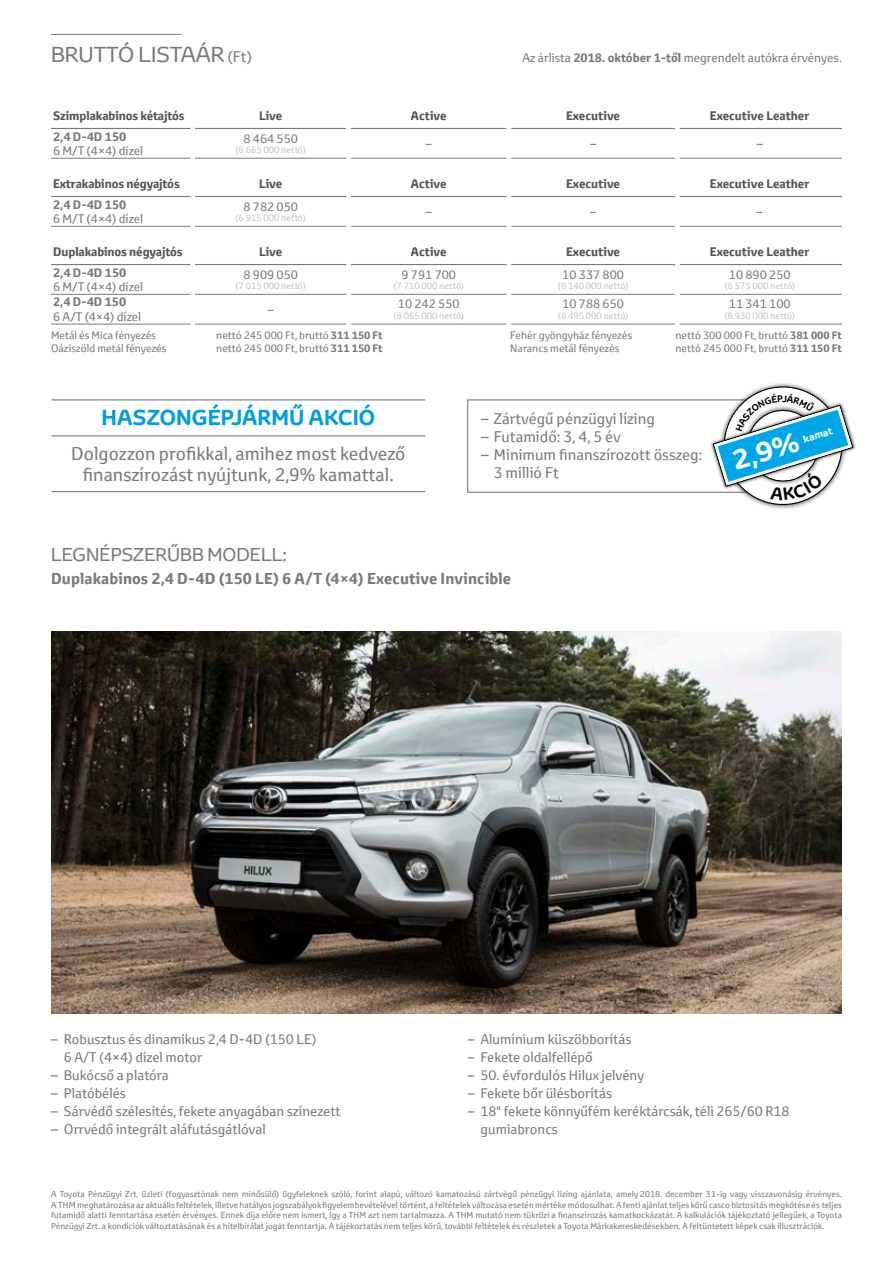
<style>
.page{position:relative;width:893px;height:1263px;background:#fff}
.page>*{position:absolute;margin:0;border:0;box-sizing:border-box;transform-origin:0 0}
.t1{font:700 27px "Toyota Display";color:#fff}
.t2{font:700 21px "Toyota Display";color:#009de2}
.t3{font:21px "Toyota Display";color:#797b7a}
.t4{font:18px/21.6px "Toyota Text";color:#797b7a;text-align:center}
.t5{font:18px "Toyota Display";color:#797b7a}
.t6{font:700 15.3px "Toyota Text";letter-spacing:.01em;color:#797b7a}
.t7{font:15px/18px "Toyota Text";color:#797b7a}
.t8{font:13.5px/18px "Toyota Text";color:#797b7a}
.t9{font:12px "Toyota Text";color:#797b7a}
.t10{font:700 12px "Toyota Text";letter-spacing:-.01em;color:#555}
.t11{font:700 12px "Toyota Text";color:#797b7a}
.t12{font:10.5px "Toyota Text";color:#797b7a}
.t13{font:700 10.2px "Toyota Display";color:#fff}
.t14{font:9px "Toyota Text";color:#c2c3c3}
.t15{font:8.4px/10.5px "Toyota Text";letter-spacing:.005em;color:#797b7a;text-align:justify}
.s1{font-family:"Toyota Text";font-size:15px}
.s2{font-weight:700}
</style>
<div class="page">
<hr style="left:51px;top:34px;width:130px;height:1px;background:#797b7a">
<hr style="left:51px;top:158px;width:140px;height:1px;background:#797b7a">
<hr style="left:195px;top:158px;width:151px;height:1px;background:#797b7a">
<hr style="left:351px;top:158px;width:156px;height:1px;background:#797b7a">
<hr style="left:511px;top:158px;width:164px;height:1px;background:#797b7a">
<hr style="left:680px;top:158px;width:162px;height:1px;background:#797b7a">
<hr style="left:51px;top:226px;width:140px;height:1px;background:#797b7a">
<hr style="left:195px;top:226px;width:151px;height:1px;background:#797b7a">
<hr style="left:351px;top:226px;width:156px;height:1px;background:#797b7a">
<hr style="left:511px;top:226px;width:164px;height:1px;background:#797b7a">
<hr style="left:680px;top:226px;width:162px;height:1px;background:#797b7a">
<hr style="left:51px;top:294px;width:140px;height:1px;background:#797b7a">
<hr style="left:195px;top:294px;width:151px;height:1px;background:#797b7a">
<hr style="left:351px;top:294px;width:156px;height:1px;background:#797b7a">
<hr style="left:511px;top:294px;width:164px;height:1px;background:#797b7a">
<hr style="left:680px;top:294px;width:162px;height:1px;background:#797b7a">
<hr style="left:51px;top:324px;width:140px;height:1px;background:#797b7a">
<hr style="left:195px;top:324px;width:151px;height:1px;background:#797b7a">
<hr style="left:351px;top:324px;width:156px;height:1px;background:#797b7a">
<hr style="left:511px;top:324px;width:164px;height:1px;background:#797b7a">
<hr style="left:680px;top:324px;width:162px;height:1px;background:#797b7a">
<hr style="left:51px;top:196px;width:140px;height:1px;background:#797b7a">
<hr style="left:195px;top:196px;width:151px;height:1px;background:#797b7a">
<hr style="left:351px;top:196px;width:156px;height:1px;background:#797b7a">
<hr style="left:511px;top:196px;width:164px;height:1px;background:#797b7a">
<hr style="left:680px;top:196px;width:162px;height:1px;background:#797b7a">
<hr style="left:51px;top:264px;width:140px;height:1px;background:#797b7a">
<hr style="left:195px;top:264px;width:151px;height:1px;background:#797b7a">
<hr style="left:351px;top:264px;width:156px;height:1px;background:#797b7a">
<hr style="left:511px;top:264px;width:164px;height:1px;background:#797b7a">
<hr style="left:680px;top:264px;width:162px;height:1px;background:#797b7a">
<hr style="left:51px;top:128px;width:140px;height:1px;background:#797b7a">
<hr style="left:195px;top:128px;width:151px;height:1px;background:#797b7a">
<hr style="left:351px;top:128px;width:156px;height:1px;background:#797b7a">
<hr style="left:511px;top:128px;width:164px;height:1px;background:#797b7a">
<hr style="left:680px;top:128px;width:162px;height:1px;background:#797b7a">
<div style="left:467px;top:399px;width:316px;height:94px;border:1px solid #797b7a"></div>
<hr style="left:51px;top:399px;width:374px;height:1px;background:#797b7a">
<hr style="left:51px;top:435px;width:374px;height:1px;background:#797b7a">
<hr style="left:51px;top:491px;width:374px;height:1px;background:#797b7a">
<div style="left:709px;top:401px;width:147px;height:89px;background:#000;opacity:.75"></div>
<img style="left:51px;top:631px;width:791px;height:382px">
<svg style="left:712px;top:383px;width:142px;height:126px"></svg>
<h2 class="t3" style="left:51px;top:40px;width:202px">BRUTTÓ LISTAÁR <span class="s1">(Ft)</span></h2>
<h3 class="t9" style="left:522px;top:50px;width:321px">Az árlista <span class="s2">2018. október 1-től</span> megrendelt autókra érvényes.</h3>
<h3 class="t10" style="left:53px;top:108px;width:133px">Szimplakabinos kétajtós</h3>
<h3 class="t10" style="left:259px;top:108px;width:25px">Live</h3>
<h3 class="t10" style="left:411px;top:108px;width:37px">Active</h3>
<h3 class="t10" style="left:566px;top:108px;width:56px">Executive</h3>
<h3 class="t10" style="left:710px;top:108px;width:101px">Executive Leather</h3>
<h3 class="t11" style="left:53px;top:128px;width:75px">2,4 D‑4D 150</h3>
<h3 class="t9" style="left:53px;top:143px;width:92px">6 M/T (4×4) dízel</h3>
<h3 class="t9" style="left:243px;top:130px;width:56px">8 464 550</h3>
<p class="t14" style="left:235px;top:144px;width:72px">(6 665 000 nettó)</p>
<h3 class="t9" style="left:426px;top:136px;width:7px">–</h3>
<h3 class="t9" style="left:590px;top:136px;width:7px">–</h3>
<h3 class="t9" style="left:757px;top:136px;width:7px">–</h3>
<h3 class="t10" style="left:53px;top:176px;width:128px">Extrakabinos négyajtós</h3>
<h3 class="t10" style="left:259px;top:176px;width:25px">Live</h3>
<h3 class="t10" style="left:411px;top:176px;width:37px">Active</h3>
<h3 class="t10" style="left:566px;top:176px;width:56px">Executive</h3>
<h3 class="t10" style="left:710px;top:176px;width:101px">Executive Leather</h3>
<h3 class="t11" style="left:53px;top:196px;width:75px">2,4 D‑4D 150</h3>
<h3 class="t9" style="left:53px;top:211px;width:92px">6 M/T (4×4) dízel</h3>
<h3 class="t9" style="left:243px;top:198px;width:56px">8 782 050</h3>
<p class="t14" style="left:235px;top:212px;width:72px">(6 915 000 nettó)</p>
<h3 class="t9" style="left:426px;top:204px;width:7px">–</h3>
<h3 class="t9" style="left:590px;top:204px;width:7px">–</h3>
<h3 class="t9" style="left:757px;top:204px;width:7px">–</h3>
<h3 class="t10" style="left:53px;top:244px;width:131px">Duplakabinos négyajtós</h3>
<h3 class="t10" style="left:259px;top:244px;width:25px">Live</h3>
<h3 class="t10" style="left:411px;top:244px;width:37px">Active</h3>
<h3 class="t10" style="left:566px;top:244px;width:56px">Executive</h3>
<h3 class="t10" style="left:710px;top:244px;width:101px">Executive Leather</h3>
<h3 class="t11" style="left:53px;top:265px;width:75px">2,4 D‑4D 150</h3>
<h3 class="t9" style="left:53px;top:279px;width:92px">6 M/T (4×4) dízel</h3>
<h3 class="t9" style="left:243px;top:266px;width:56px">8 909 050</h3>
<p class="t14" style="left:235px;top:280px;width:72px">(7 015 000 nettó)</p>
<h3 class="t9" style="left:401px;top:266px;width:56px">9 791 700</h3>
<p class="t14" style="left:393px;top:280px;width:72px">(7 710 000 nettó)</p>
<h3 class="t9" style="left:562px;top:266px;width:63px">10 337 800</h3>
<p class="t14" style="left:558px;top:280px;width:72px">(8 140 000 nettó)</p>
<h3 class="t9" style="left:729px;top:266px;width:63px">10 890 250</h3>
<p class="t14" style="left:724px;top:280px;width:72px">(8 575 000 nettó)</p>
<h3 class="t11" style="left:53px;top:294px;width:75px">2,4 D‑4D 150</h3>
<h3 class="t9" style="left:53px;top:309px;width:90px">6 A/T (4×4) dízel</h3>
<h3 class="t9" style="left:268px;top:301px;width:7px">–</h3>
<p class="t12" style="left:51px;top:328px;width:107px">Metál és Mica fényezés</p>
<p class="t12" style="left:216px;top:328px;width:168px">nettó 245 000 Ft, bruttó <span class="s2">311 150 Ft</span></p>
<p class="t12" style="left:51px;top:341px;width:117px">Oáziszöld metál fényezés</p>
<p class="t12" style="left:216px;top:341px;width:168px">nettó 245 000 Ft, bruttó <span class="s2">311 150 Ft</span></p>
<h3 class="t9" style="left:398px;top:296px;width:63px">10 242 550</h3>
<p class="t14" style="left:393px;top:310px;width:72px">(8 065 000 nettó)</p>
<h3 class="t9" style="left:562px;top:296px;width:63px">10 788 650</h3>
<p class="t14" style="left:558px;top:310px;width:72px">(8 495 000 nettó)</p>
<h3 class="t9" style="left:729px;top:296px;width:63px">11 341 100</h3>
<p class="t14" style="left:724px;top:310px;width:72px">(8 930 000 nettó)</p>
<p class="t12" style="left:510px;top:328px;width:123px">Fehér gyöngyház fényezés</p>
<p class="t12" style="left:675px;top:328px;width:168px">nettó 300 000 Ft, bruttó <span class="s2">381 000 Ft</span></p>
<p class="t12" style="left:510px;top:341px;width:111px">Narancs metál fényezés</p>
<p class="t12" style="left:675px;top:341px;width:168px">nettó 245 000 Ft, bruttó <span class="s2">311 150 Ft</span></p>
<h2 class="t2" style="left:102px;top:403px;width:275px">HASZONGÉPJÁRMŰ AKCIÓ</h2>
<h3 class="t4" style="left:71px;top:442px;width:336px">Dolgozzon profikkal, amihez most kedvező finanszírozást nyújtunk, 2,9% kamattal.</h3>
<h3 class="t7" style="left:481px;top:410px;width:175px">– Zártvégű pénzügyi lízing</h3>
<h3 class="t7" style="left:481px;top:428px;width:141px">– Futamidő: 3, 4, 5 év</h3>
<h3 class="t7" style="left:494px;top:446px;width:210px;text-indent:-13px">– Minimum finanszírozott összeg:<br>3 millió Ft</h3>
<h1 class="t1" style="left:728px;top:443px;width:69px;rotate:-17deg">2,9%</h1>
<p class="t13" style="left:801px;top:432px;width:32px;rotate:-17deg">kamat</p>
<h3 class="t5" style="left:51px;top:542px;width:238px">LEGNÉPSZERŰBB MODELL:</h3>
<h3 class="t6" style="left:51px;top:569px;width:462px">Duplakabinos 2,4 D‑4D (150 LE) 6 A/T (4×4) Executive Invincible</h3>
<h3 class="t8" style="left:64px;top:1030px;width:254px;text-indent:-13px">– Robusztus és dinamikus 2,4 D‑4D (150 LE)<br>6 A/T (4×4) dízel motor</h3>
<h3 class="t8" style="left:51px;top:1066px;width:119px">– Bukócső a platóra</h3>
<h3 class="t8" style="left:51px;top:1084px;width:77px">– Platóbélés</h3>
<h3 class="t8" style="left:51px;top:1102px;width:291px">– Sárvédő szélesítés, fekete anyagában színezett</h3>
<h3 class="t8" style="left:51px;top:1120px;width:216px">– Orrvédő integrált aláfutásgátlóval</h3>
<h3 class="t8" style="left:468px;top:1030px;width:165px">– Alumínium küszöbborítás</h3>
<h3 class="t8" style="left:468px;top:1048px;width:127px">– Fekete oldalfellépő</h3>
<h3 class="t8" style="left:468px;top:1066px;width:178px">– 50. évfordulós Hilux jelvény</h3>
<h3 class="t8" style="left:468px;top:1084px;width:146px">– Fekete bőr ülésborítás</h3>
<h3 class="t8" style="left:480px;top:1102px;width:311px;text-indent:-13px">– 18" fekete könnyűfém keréktárcsák, téli 265/60 R18 gumiabroncs</h3>
<p class="t15" style="left:51px;top:1189px;width:792px">A Toyota Pénzügyi Zrt. üzleti (fogyasztónak nem minősülő) ügyfeleknek szóló, forint alapú, változó kamatozású zártvégű pénzügyi lízing ajánlata, amely 2018. december 31-ig vagy visszavonásig érvényes.<br>A THM meghatározása az aktuális feltételek, illetve hatályos jogszabályok figyelembevételével történt, a feltételek változása esetén mértéke módosulhat. A fenti ajánlat teljes körű casco biztosítás megkötése és teljes futamidő alatti fenntartása esetén érvényes. Ennek díja előre nem ismert, így a THM azt nem tartalmazza. A THM mutató nem tükrözi a finanszírozás kamatkockázatát. A kalkulációk tájékoztató jellegűek, a Toyota Pénzügyi Zrt. a kondíciók változtatásának és a hitelbírálat jogát fenntartja. A tájékoztatás nem teljes körű, további feltételek és részletek a Toyota Márkakereskedésekben. A feltüntetett képek csak illusztrációk.</p>
</div>
